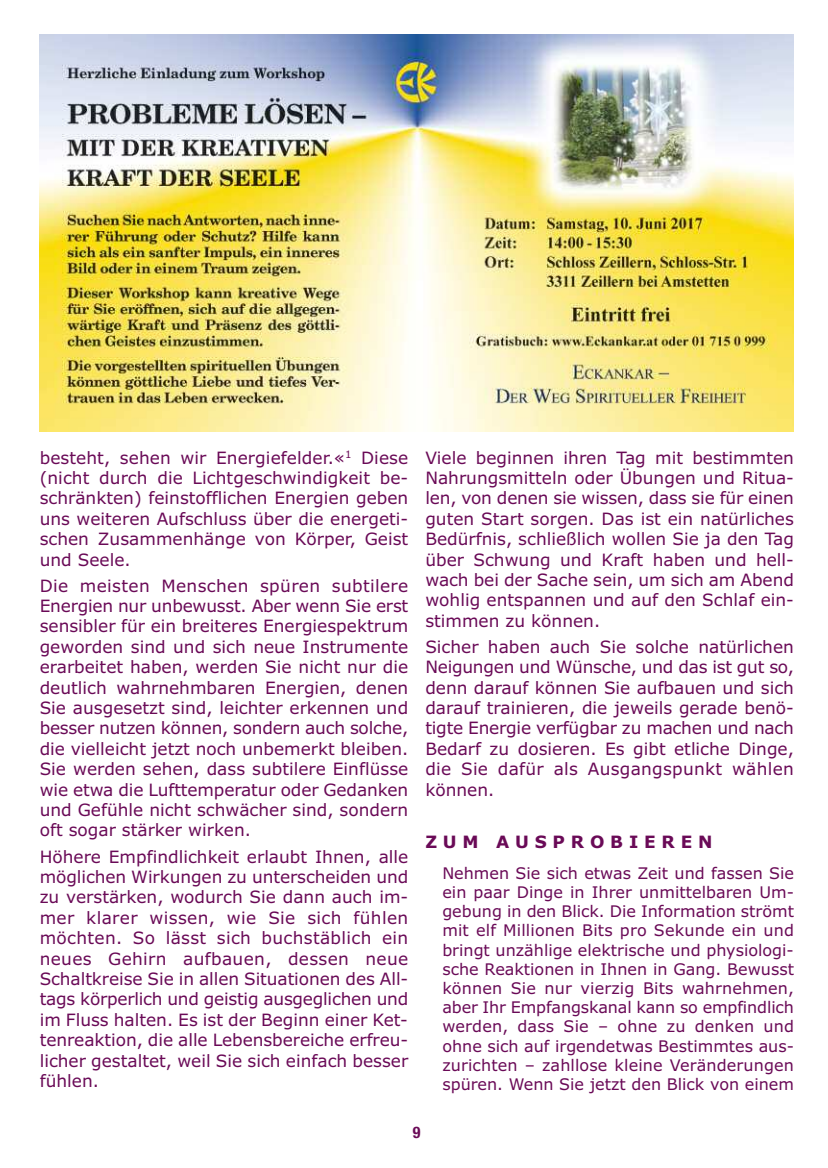
<style>
.page{position:relative;width:828px;height:1168px;background:#fff}
.page>*{position:absolute;margin:0;border:0;box-sizing:border-box;transform-origin:0 0}
.t1{font:17px/20.4px "Verdana";color:#6a0a57;text-align:justify}
.t2{font:700 17px "Verdana";letter-spacing:.34em;color:#6a0a57}
.t3{font:16px/19.2px "Verdana";color:#6a0a57;text-align:justify}
.t4{font:700 condensed 16px "Helvetica Neue LT";color:#6a0a57}
</style>
<div class="page">
<img style="left:40px;top:34px;width:754px;height:397px">
<p class="t1" style="left:40px;top:447px;width:370px">besteht, sehen wir Energiefelder.«<sup>1</sup> Diese (nicht durch die Lichtgeschwindigkeit be&shy;schränkten) feinstofflichen Energien geben uns weiteren Aufschluss über die energeti&shy;schen Zusammenhänge von Körper, Geist und Seele.</p>
<p class="t1" style="left:40px;top:576px;width:370px">Die meisten Menschen spüren subtilere Energien nur unbewusst. Aber wenn Sie erst sensibler für ein breiteres Energiespektrum geworden sind und sich neue Instrumente erarbeitet haben, werden Sie nicht nur die deutlich wahrnehmbaren Energien, denen Sie ausgesetzt sind, leichter erkennen und besser nutzen können, sondern auch solche, die vielleicht jetzt noch unbemerkt bleiben.<br>Sie werden sehen, dass subtilere Einflüsse wie etwa die Lufttemperatur oder Gedanken und Gefühle nicht schwächer sind, sondern oft sogar stärker wirken.</p>
<p class="t1" style="left:40px;top:846px;width:370px">Höhere Empfindlichkeit erlaubt Ihnen, alle möglichen Wirkungen zu unterscheiden und zu verstärken, wodurch Sie dann auch im&shy;mer klarer wissen, wie Sie sich fühlen möchten. So lässt sich buchstäblich ein neues Gehirn aufbauen, dessen neue Schaltkreise Sie in allen Situationen des All&shy;tags körperlich und geistig ausgeglichen und im Fluss halten. Es ist der Beginn einer Ket&shy;tenreaktion, die alle Lebensbereiche erfreu&shy;licher gestaltet, weil Sie sich einfach besser fühlen.</p>
<p class="t1" style="left:425px;top:447px;width:370px">Viele beginnen ihren Tag mit bestimmten Nahrungsmitteln oder Übungen und Ritua&shy;len, von denen sie wissen, dass sie für einen guten Start sorgen. Das ist ein natürliches Bedürfnis, schließlich wollen Sie ja den Tag über Schwung und Kraft haben und hell&shy;wach bei der Sache sein, um sich am Abend wohlig entspannen und auf den Schlaf ein&shy;stimmen zu können.</p>
<p class="t1" style="left:425px;top:637px;width:370px">Sicher haben auch Sie solche natürlichen Neigungen und Wünsche, und das ist gut so, denn darauf können Sie aufbauen und sich darauf trainieren, die jeweils gerade benö&shy;tigte Energie verfügbar zu machen und nach Bedarf zu dosieren. Es gibt etliche Dinge, die Sie dafür als Ausgangspunkt wählen können.</p>
<p class="t2" style="left:425px;top:832px;width:289px">ZUM AUSPROBIEREN</p>
<p class="t3" style="left:442px;top:864px;width:353px">Nehmen Sie sich etwas Zeit und fassen Sie ein paar Dinge in Ihrer unmittelbaren Um&shy;gebung in den Blick. Die Information strömt mit elf Millionen Bits pro Sekunde ein und bringt unzählige elektrische und physiologi&shy;sche Reaktionen in Ihnen in Gang. Bewusst können Sie nur vierzig Bits wahrnehmen, aber Ihr Empfangskanal kann so empfindlich werden, dass Sie – ohne zu denken und ohne sich auf irgendetwas Bestimmtes aus&shy;zurichten – zahllose kleine Veränderungen spüren. Wenn Sie jetzt den Blick von einem</p>
<p class="t4" style="left:413px;top:1123px;width:9px">9</p>
</div>
